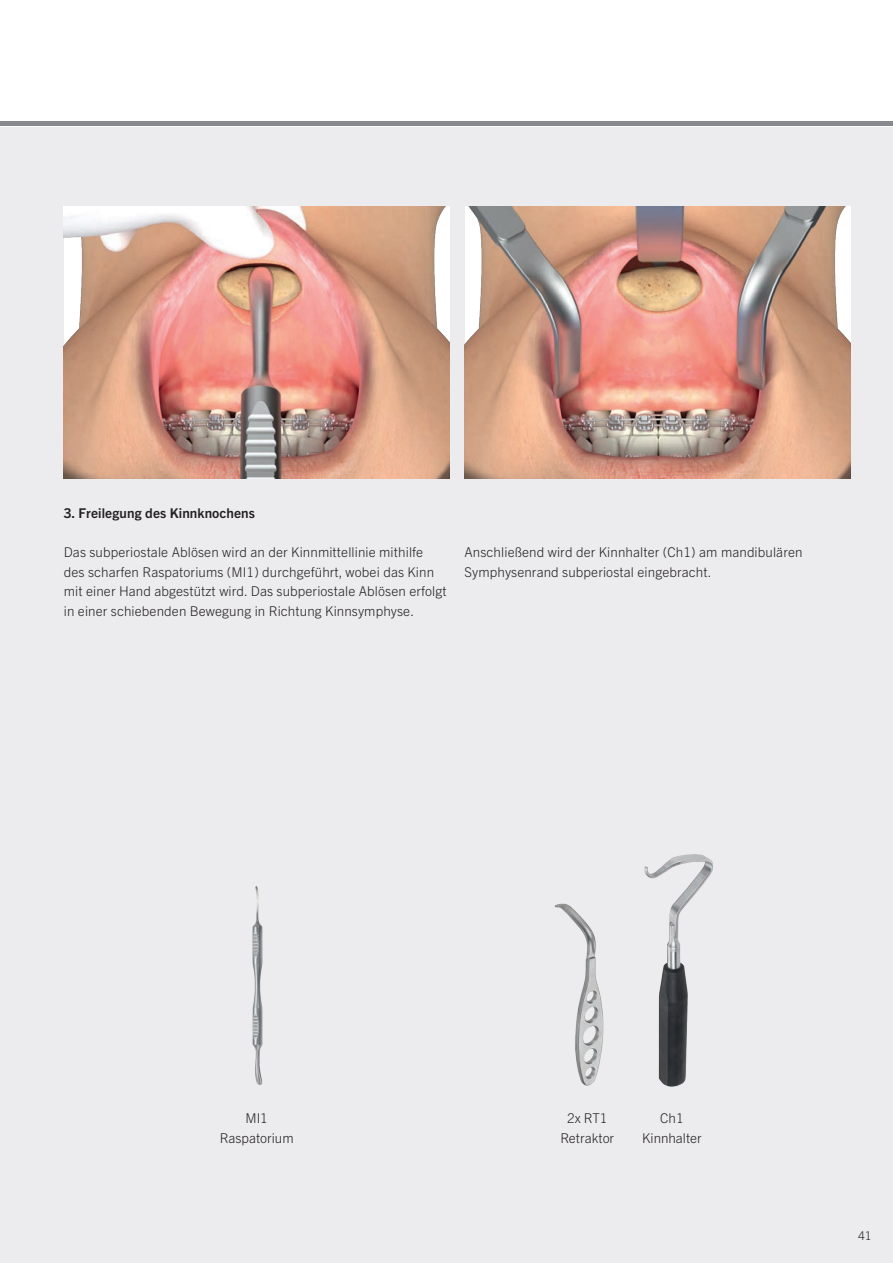
<style>
.page{position:relative;width:893px;height:1263px;background:#fff}
.page>*{position:absolute;margin:0;border:0;box-sizing:border-box;transform-origin:0 0}
.t1{font:300 13.5px/19.5px "Trade Gothic Next LT Pro";letter-spacing:.01em;color:#231f20;text-align:center}
.t2{font:700 13.5px "Trade Gothic Next LT Pro";letter-spacing:.01em;color:#231f20}
.t3{font:300 12px "Trade Gothic Next LT Pro";color:#231f20}
</style>
<div class="page">
<div style="left:0;top:128px;width:893px;height:1135px;background:#ececee"></div>
<hr style="left:0;top:121px;width:893px;height:4px;background:#87898c">
<img style="left:64px;top:206px;width:386px;height:273px">
<img style="left:465px;top:206px;width:386px;height:273px">
<img style="left:554px;top:903px;width:50px;height:183px">
<img style="left:252px;top:886px;width:11px;height:199px">
<img style="left:644px;top:854px;width:69px;height:233px">
<p class="t2" style="left:64px;top:504px;width:193px">3. Freilegung des Kinnknochens</p>
<p class="t1" style="left:64px;top:541px;width:384px;text-align:left">Das subperiostale Ablösen wird an der Kinnmittellinie mithilfe des scharfen Raspatoriums (MI1) durchgeführt, wobei das Kinn mit einer Hand abgestützt wird. Das subperiostale Ablösen erfolgt in einer schiebenden Bewegung in Richtung Kinnsymphyse.</p>
<p class="t1" style="left:465px;top:541px;width:339px;text-align:left">Anschließend wird der Kinnhalter (Ch1) am mandibulären<br>Symphysenrand subperiostal eingebracht.</p>
<p class="t1" style="left:220px;top:1108px;width:75px">MI1<br>Raspatorium</p>
<p class="t1" style="left:642px;top:1108px;width:61px">Ch1<br>Kinnhalter</p>
<p class="t1" style="left:560px;top:1108px;width:55px">2x RT1<br>Retraktor</p>
<p class="t3" style="left:858px;top:1227px;width:15px">41</p>
</div>
